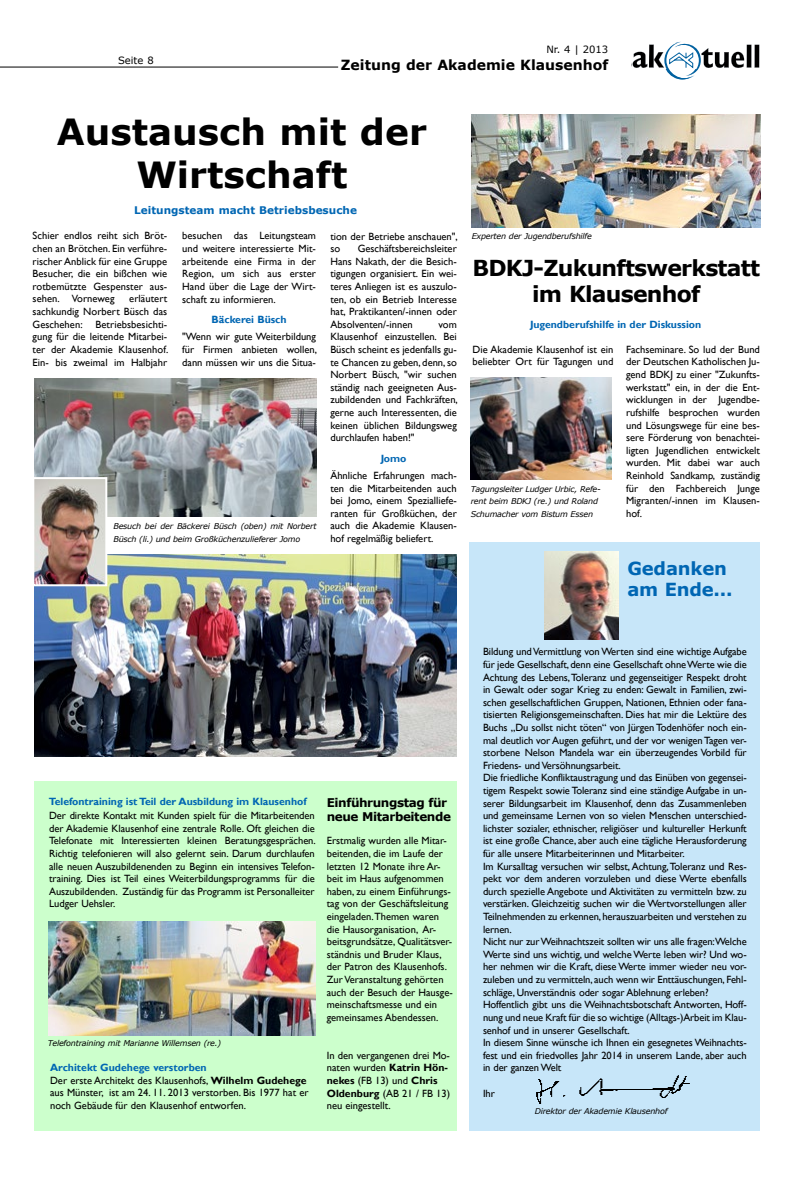
<style>
.page{position:relative;width:794px;height:1191px;background:#fff}
.page>*{position:absolute;margin:0;border:0;box-sizing:border-box;transform-origin:0 0}
.t1{font:700 36px/43.2px "Verdana";color:#000;text-align:center}
.t2{font:700 22px/26.4px "Verdana";letter-spacing:-.035em;color:#000;text-align:center}
.t3{font:700 18px/21.6px "Verdana";letter-spacing:-.01em;color:#0066b3}
.t4{font:700 14px "Verdana";color:#000}
.t5{font:700 12px/14.4px "Verdana";letter-spacing:-.035em;color:#000}
.t6{font:10.5px/12.6px "Gill Sans";letter-spacing:-.01em;color:#000;text-align:justify}
.t7{font:700 10.5px "Gill Sans";color:#0066b3}
.t8{font:700 10.5px "Verdana";color:#0066b3}
.t9{font:10px "Verdana";color:#000}
.t10{font:italic 8px/12.6px "Verdana";letter-spacing:-.025em;color:#000}
.s1{font-weight:700}
.s2{font-weight:700;color:#0066b3}
</style>
<div class="page">
<div style="left:470px;top:542px;width:290px;height:588px;background:#c7e6f9"></div>
<hr style="left:0;top:67px;width:338px;height:1px;background:#000">
<img style="left:632px;top:44px;width:128px;height:24px">
<svg style="left:663px;top:42px;width:38px;height:37px"></svg>
<div style="left:34px;top:780px;width:422px;height:350px;background:#cfc"></div>
<img style="left:544px;top:551px;width:74px;height:88px">
<img style="left:536px;top:1075px;width:154px;height:29px">
<img style="left:48px;top:921px;width:268px;height:114px">
<img style="left:34px;top:378px;width:282px;height:138px">
<img style="left:34px;top:555px;width:423px;height:201px">
<img style="left:35px;top:480px;width:69px;height:103px">
<div style="left:32px;top:477px;width:75px;height:109px;border:2px solid #fff"></div>
<img style="left:471px;top:114px;width:289px;height:114px">
<img style="left:471px;top:378px;width:140px;height:101px">
<p class="t9" style="left:118px;top:54px;width:37px">Seite 8</p>
<p class="t9" style="left:546px;top:42px;width:63px">Nr. 4 | 2013</p>
<h3 class="t4" style="left:341px;top:55px;width:269px">Zeitung der Akademie Klausenhof</h3>
<h1 class="t1" style="left:57px;top:109px;width:372px">Austausch mit der<br>Wirtschaft</h1>
<p class="t8" style="left:134px;top:203px;width:224px">Leitungsteam macht Betriebsbesuche</p>
<p class="t6" style="left:33px;top:230px;width:136px">Schier endlos reiht sich Bröt&shy;chen an Brötchen. Ein verführe&shy;rischer Anblick für eine Gruppe Besucher, die ein bißchen wie rotbemützte Gespenster aus&shy;sehen. Vorneweg</p>
<p class="t6" style="left:33px;top:293px;width:137px;text-indent:97px">erläutert sachkundig Norbert Büsch das Geschehen: Betriebsbesichti&shy;gung für die leitende Mitarbei&shy;ter der Akademie Klausenhof.<br>Ein- bis zweimal im Halbjahr</p>
<p class="t6" style="left:182px;top:230px;width:135px">besuchen das Leitungsteam und weitere interessierte Mit&shy;arbeitende eine Firma in der Region, um sich aus erster Hand über die Lage der Wirt&shy;schaft zu informieren.</p>
<p class="t7" style="left:211px;top:313px;width:77px">Bäckerei Büsch</p>
<p class="t6" style="left:182px;top:331px;width:136px">"Wenn wir gute Weiterbildung für Firmen anbieten wollen, dann müssen wir uns die Situa-</p>
<p class="t10" style="left:113px;top:520px;width:204px">Besuch bei der Bäckerei Büsch (oben) mit Norbert<br>Büsch (li.) und beim Großküchenzulieferer Jomo</p>
<p class="t6" style="left:330px;top:230px;width:129px">tion der Betriebe anschauen", so</p>
<p class="t6" style="left:330px;top:242px;width:128px;text-indent:27px">Geschäftsbereichsleiter Hans Nakath, der die Besich&shy;tigungen organisiert. Ein wei&shy;teres Anliegen ist es auszulo&shy;ten, ob ein Betrieb Interesse hat, Praktikanten/-innen oder Absolventen/-innen</p>
<p class="t6" style="left:330px;top:318px;width:129px;text-indent:108px">vom Klausenhof einzustellen. Bei Büsch scheint es jedenfalls gu&shy;te Chancen zu geben, denn, so Norbert Büsch, "wir suchen ständig nach geeigneten Aus&shy;zubildenden und Fachkräften, gerne auch Interessenten, die keinen üblichen Bildungsweg durchlaufen haben!"</p>
<p class="t7" style="left:381px;top:452px;width:27px">Jomo</p>
<p class="t6" style="left:330px;top:469px;width:128px">Ähnliche Erfahrungen mach&shy;ten die Mitarbeitenden auch bei Jomo, einem Spezialliefe&shy;ranten für Großküchen, der auch die Akademie Klausen&shy;hof regelmäßig beliefert.</p>
<p class="t10" style="left:471px;top:230px;width:122px">Experten der Jugendberufshilfe</p>
<h2 class="t2" style="left:472px;top:254px;width:289px">BDKJ-Zukunftswerkstatt im Klausenhof</h2>
<p class="t7" style="left:530px;top:318px;width:173px">Jugendberufshilfe in der Diskussion</p>
<p class="t6" style="left:472px;top:343px;width:142px">Die Akademie Klausenhof ist ein beliebter Ort für Tagungen und</p>
<p class="t6" style="left:626px;top:343px;width:135px">Fachseminare. So lud der Bund der Deutschen Katholischen Ju&shy;gend BDKJ zu einer "Zukunfts&shy;werkstatt" ein, in der die Ent&shy;wicklungen in der Jugendbe&shy;rufshilfe besprochen wurden und Lösungswege für eine bes&shy;sere Förderung von benachtei&shy;ligten Jugendlichen entwickelt wurden. Mit dabei war auch Reinhold Sandkamp, zuständig für den Fachbereich Junge Migranten/-innen im Klausen&shy;hof.</p>
<p class="t10" style="left:471px;top:482px;width:132px">Tagungsleiter Ludger Urbic, Refe&shy;rent beim BDKJ (re.) und Roland<br>Schumacher vom Bistum Essen</p>
<h3 class="t3" style="left:627px;top:557px;width:107px">Gedanken am Ende...</h3>
<p class="t7" style="left:49px;top:795px;width:259px">Telefontraining ist Teil der Ausbildung im Klausenhof</p>
<p class="t5" style="left:327px;top:795px;width:126px">Einführungstag für neue Mitarbeitende</p>
<p class="t6" style="left:327px;top:834px;width:127px;text-align:left">Erstmalig wurden alle Mitar&shy;beitenden, die im Laufe der letzten 12 Monate ihre Ar&shy;beit im Haus aufgenommen haben, zu einem Einführungs&shy;tag von der Geschäftsleitung eingeladen. Themen waren die Hausorganisation, Ar&shy;beitsgrundsätze, Qualitätsver&shy;ständnis und Bruder Klaus, der Patron des Klausenhofs.<br>Zur Veranstaltung gehörten auch der Besuch der Hausge&shy;meinschaftsmesse und ein gemeinsames Abendessen.</p>
<p class="t6" style="left:327px;top:1049px;width:125px;text-align:left">In den vergangenen drei Mo&shy;naten wurden <span class="s1">Katrin Hön&shy;nekes</span> (FB 13) und <span class="s1">Chris<br>Oldenburg</span> (AB 21 / FB 13) neu eingestellt.</p>
<p class="t6" style="left:49px;top:809px;width:268px">Der direkte Kontakt mit Kunden spielt für die Mitarbeitenden der Akademie Klausenhof eine zentrale Rolle. Oft gleichen die Telefonate mit Interessierten kleinen Beratungsgesprächen.<br>Richtig telefonieren will also gelernt sein. Darum durchlaufen alle neuen Auszubildenenden zu Beginn ein intensives Telefon&shy;training. Dies ist Teil eines Weiterbildungsprogramms für die Auszubildenden. Zuständig für das Programm ist Personalleiter Ludger Uehsler.</p>
<p class="t10" style="left:48px;top:1036px;width:175px">Telefontraining mit Marianne Willemsen (re.)</p>
<p class="t6" style="left:50px;top:1061px;width:260px;text-align:left"><span class="s2">Architekt Gudehege verstorben<br></span>Der erste Architekt des Klausenhofs, <span class="s1">Wilhelm Gudehege </span>aus Münster, ist am 24. 11. 2013 verstorben. Bis 1977 hat er noch Gebäude für den Klausenhof entworfen.</p>
<p class="t6" style="left:483px;top:645px;width:265px;text-align:left">Bildung und Vermittlung von Werten sind eine wichtige Aufgabe für jede Gesellschaft, denn eine Gesellschaft ohne Werte wie die Achtung des Lebens, Toleranz und gegenseitiger Respekt droht in Gewalt oder sogar Krieg zu enden: Gewalt in Familien, zwi&shy;schen gesellschaftlichen Gruppen, Nationen, Ethnien oder fana&shy;tisierten Religionsgemeinschaften. Dies hat mir die Lektüre des Buchs „Du sollst nicht töten“ von Jürgen Todenhöfer noch ein&shy;mal deutlich vor Augen geführt, und der vor wenigen Tagen ver&shy;storbene Nelson Mandela war ein überzeugendes Vorbild für Friedens- und Versöhnungsarbeit.<br>Die friedliche Konfliktaustragung und das Einüben von gegensei&shy;tigem Respekt sowie Toleranz sind eine ständige Aufgabe in un&shy;serer Bildungsarbeit im Klausenhof, denn das Zusammenleben und gemeinsame Lernen von so vielen Menschen unterschied&shy;lichster sozialer, ethnischer, religiöser und kultureller Herkunft ist eine große Chance, aber auch eine tägliche Herausforderung für alle unsere Mitarbeiterinnen und Mitarbeiter.<br>Im Kursalltag versuchen wir selbst, Achtung, Toleranz und Res&shy;pekt vor dem anderen vorzuleben und diese Werte ebenfalls durch spezielle Angebote und Aktivitäten zu vermitteln bzw. zu verstärken. Gleichzeitig suchen wir die Wertvorstellungen aller Teilnehmenden zu erkennen, herauszuarbeiten und verstehen zu lernen.<br>Nicht nur zur Weihnachtszeit sollten wir uns alle fragen:Welche Werte sind uns wichtig, und welche Werte leben wir? Und wo&shy;her nehmen wir die Kraft, diese Werte immer wieder neu vor&shy;zuleben und zu vermitteln, auch wenn wir Enttäuschungen, Fehl&shy;schläge, Unverständnis oder sogar Ablehnung erleben?<br>Hoffentlich gibt uns die Weihnachtsbotschaft Antworten, Hoff&shy;nung und neue Kraft für die so wichtige (Alltags-)Arbeit im Klau&shy;senhof und in unserer Gesellschaft.<br>In diesem Sinne wünsche ich Ihnen ein gesegnetes Weihnachts&shy;fest und ein friedvolles Jahr 2014 in unserem Lande, aber auch in der ganzen Welt</p>
<p class="t6" style="left:483px;top:1086px;width:13px">Ihr</p>
<p class="t10" style="left:535px;top:1105px;width:134px">Direktor der Akademie Klausenhof</p>
</div>
